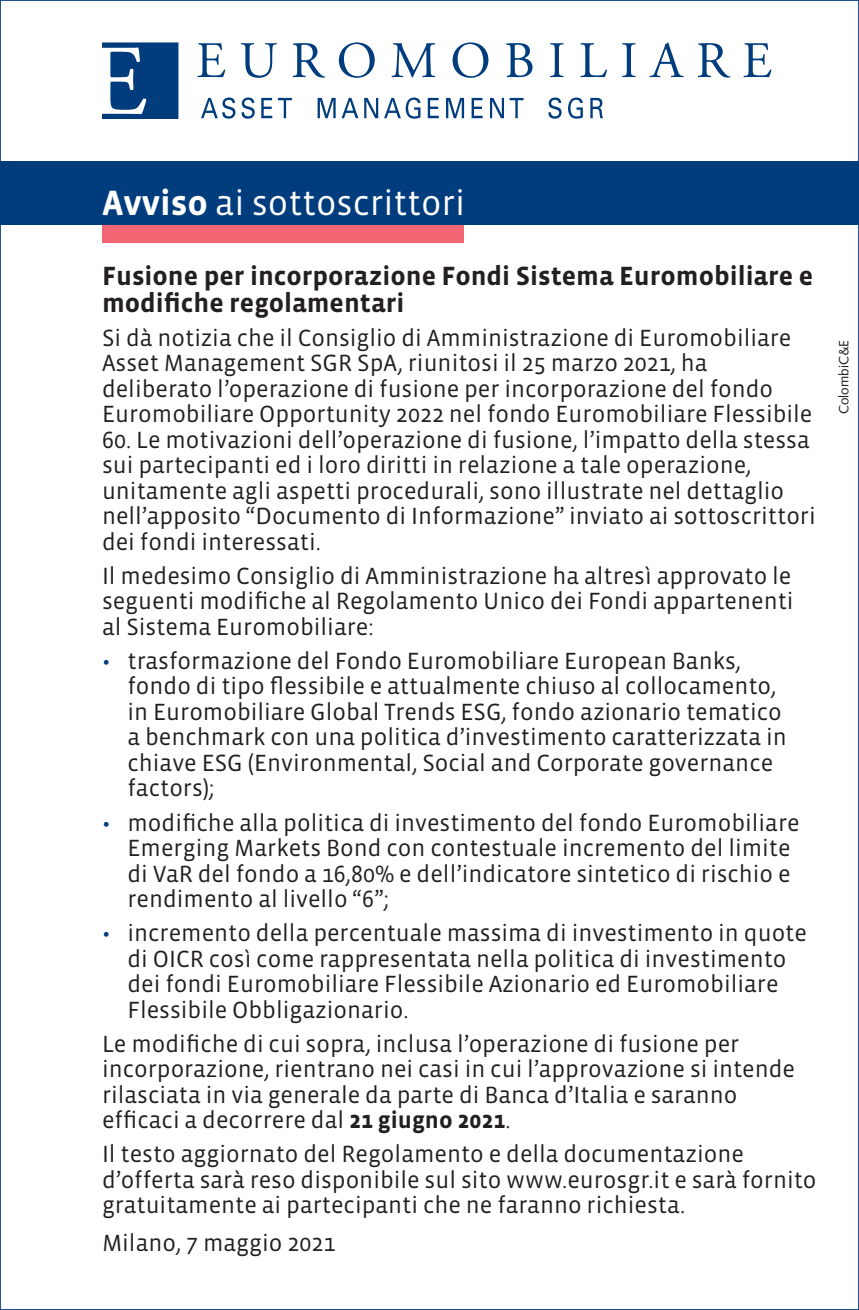
<style>
.page{position:relative;width:859px;height:1310px;background:#fff}
.page>*{position:absolute;margin:0;border:0;box-sizing:border-box;transform-origin:0 0}
.t1{font:36px "Vista Sans OTCE";color:#fff}
.t2{font:700 27px/27px "Vista Sans OTCE";color:#231f20}
.t3{font:24px/25.5px "Vista Sans OTCE";color:#231f20}
.t4{font:13.5px "Syntax";color:#231f20}
.s1{font-weight:700}
.s2{color:#013d7d}
</style>
<div class="page">
<div style="left:0;top:162px;width:859px;height:63px;background:#013d7d"></div>
<svg style="left:102px;top:42px;width:76px;height:77px"></svg>
<svg style="left:197px;top:43px;width:28px;height:34px"></svg>
<svg style="left:241px;top:43px;width:36px;height:35px"></svg>
<svg style="left:292px;top:43px;width:33px;height:35px"></svg>
<svg style="left:339px;top:42px;width:36px;height:36px"></svg>
<svg style="left:391px;top:43px;width:44px;height:34px"></svg>
<svg style="left:452px;top:42px;width:36px;height:36px"></svg>
<svg style="left:506px;top:43px;width:26px;height:34px"></svg>
<svg style="left:550px;top:43px;width:14px;height:34px"></svg>
<svg style="left:580px;top:43px;width:27px;height:34px"></svg>
<svg style="left:622px;top:43px;width:14px;height:34px"></svg>
<svg style="left:649px;top:42px;width:35px;height:35px"></svg>
<svg style="left:698px;top:43px;width:33px;height:35px"></svg>
<svg style="left:743px;top:43px;width:28px;height:34px"></svg>
<svg style="left:201px;top:97px;width:34px;height:22px"></svg>
<svg style="left:242px;top:97px;width:13px;height:22px"></svg>
<svg style="left:261px;top:98px;width:11px;height:20px"></svg>
<svg style="left:278px;top:98px;width:14px;height:20px"></svg>
<svg style="left:318px;top:98px;width:18px;height:20px"></svg>
<svg style="left:342px;top:98px;width:16px;height:20px"></svg>
<svg style="left:364px;top:98px;width:14px;height:20px"></svg>
<svg style="left:384px;top:98px;width:36px;height:21px"></svg>
<svg style="left:428px;top:98px;width:11px;height:20px"></svg>
<svg style="left:446px;top:98px;width:18px;height:20px"></svg>
<svg style="left:472px;top:98px;width:11px;height:20px"></svg>
<svg style="left:490px;top:98px;width:14px;height:20px"></svg>
<svg style="left:510px;top:98px;width:13px;height:20px"></svg>
<svg style="left:548px;top:97px;width:14px;height:22px"></svg>
<svg style="left:568px;top:98px;width:15px;height:21px"></svg>
<svg style="left:590px;top:98px;width:13px;height:20px"></svg>
<div style="left:102px;top:225px;width:361px;height:17px;background:#f16672"></div>
<h1 class="t1" style="left:102px;top:185px;width:365px"><span class="s1">Avviso</span> ai sottoscrittori</h1>
<p class="t2" style="left:102px;top:263px;width:713px">Fusione per incorporazione Fondi Sistema Euromobiliare e modifiche regolamentari</p>
<p class="t3" style="left:102px;top:325px;width:712px">Si dà notizia che il Consiglio di Amministrazione di Euromobiliare Asset Management SGR SpA, riunitosi il 25 marzo 2021, ha deliberato l’operazione di fusione per incorporazione del fondo Euromobiliare Opportunity 2022 nel fondo Euromobiliare Flessibile</p>
<p class="t3" style="left:102px;top:427px;width:715px">60. Le motivazioni dell’operazione di fusione, l’impatto della stessa sui partecipanti ed i loro diritti in relazione a tale operazione, unitamente agli aspetti procedurali, sono illustrate nel dettaglio nell’apposito “Documento di Informazione” inviato ai sottoscrittori dei fondi interessati.</p>
<p class="t3" style="left:102px;top:563px;width:693px;text-align:justify">Il medesimo Consiglio di Amministrazione ha altresì approvato le seguenti modifiche al Regolamento Unico dei Fondi appartenenti al Sistema Euromobiliare:</p>
<p class="t3" style="left:127px;top:648px;width:661px;text-indent:-25px"><span class="s2">•</span> trasformazione del Fondo Euromobiliare European Banks, fondo di tipo flessibile e attualmente chiuso al collocamento, in Euromobiliare Global Trends ESG, fondo azionario tematico a benchmark con una politica d’investimento caratterizzata in chiave ESG (Environmental, Social and Corporate governance factors);</p>
<p class="t3" style="left:127px;top:810px;width:674px;text-indent:-25px"><span class="s2">•</span> modifiche alla politica di investimento del fondo Euromobiliare Emerging Markets Bond con contestuale incremento del limite di VaR del fondo a 16,80% e dell’indicatore sintetico di rischio e rendimento al livello “6”;</p>
<p class="t3" style="left:127px;top:920px;width:681px;text-indent:-25px"><span class="s2">•</span> incremento della percentuale massima di investimento in quote di OICR così come rappresentata nella politica di investimento dei fondi Euromobiliare Flessibile Azionario ed Euromobiliare Flessibile Obbligazionario.</p>
<p class="t3" style="left:102px;top:1031px;width:695px">Le modifiche di cui sopra, inclusa l’operazione di fusione per incorporazione, rientrano nei casi in cui l’approvazione si intende rilasciata in via generale da parte di Banca d’Italia e saranno efficaci a decorrere dal <span class="s1">21 giugno 2021</span>.</p>
<p class="t3" style="left:102px;top:1141px;width:716px">Il testo aggiornato del Regolamento e della documentazione d’offerta sarà reso disponibile sul sito www.eurosgr.it e sarà fornito gratuitamente ai partecipanti che ne faranno richiesta.</p>
<p class="t3" style="left:102px;top:1231px;width:235px">Milano, 7 maggio 2021</p>
<p class="t4" style="left:836px;top:414px;width:76px;rotate:-90deg">ColombiC&amp;E</p>
</div>
